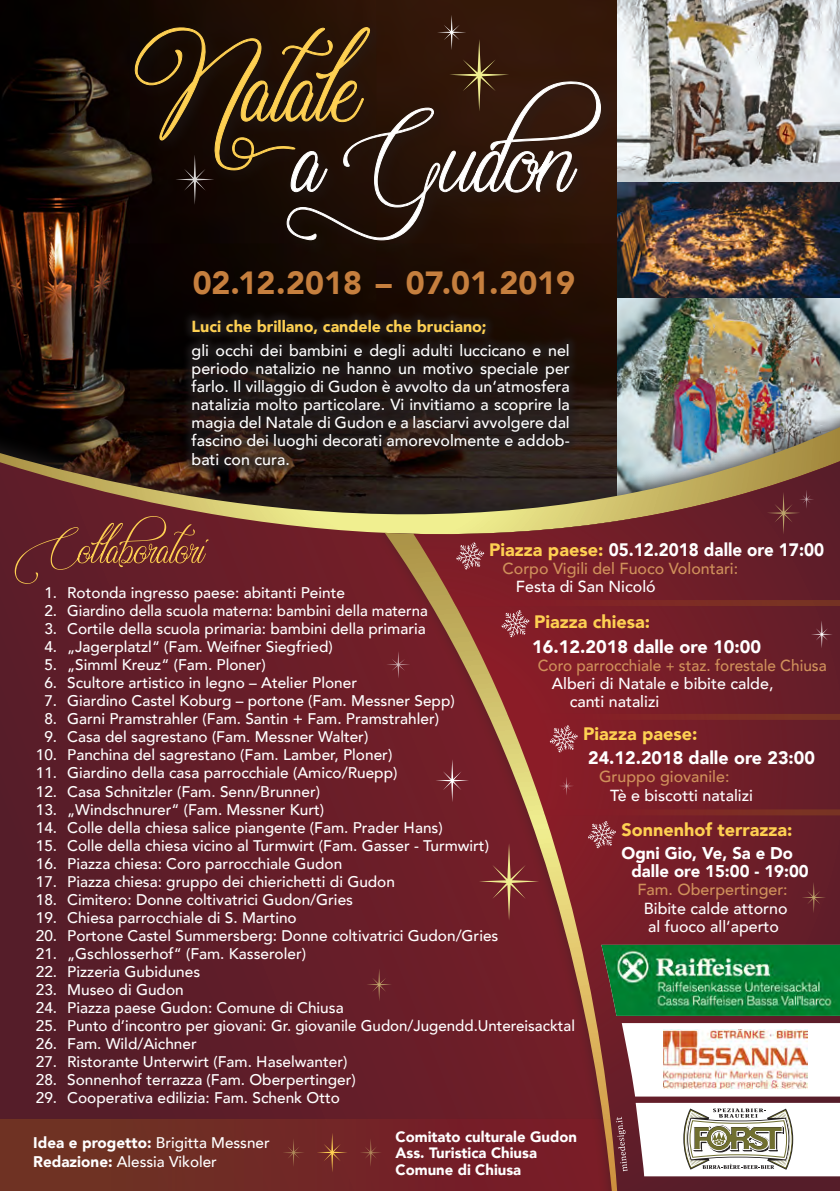
<style>
.page{position:relative;width:840px;height:1191px;background:#fff}
.page>*{position:absolute;margin:0;border:0;box-sizing:border-box;transform-origin:0 0}
.t1{font:900 32px "Avenir";color:#c67f3e}
.t2{font:900 18px "Avenir";color:#fff}
.t3{font:900 18px "Avenir";color:#fed052}
.t4{font:900 18px "Avenir";color:#fff;scale:.94 1}
.t5{font:900 17px "Avenir";color:#fff}
.t6{font:500 16px/18.2px "Avenir";color:#fff;text-align:justify}
.t7{font:500 16px "Avenir";color:#d0915b}
.t8{font:500 16px "Avenir";color:#d0915b;scale:.96 1}
.t9{font:900 16px "Avenir";color:#fed052}
.t10{font:500 15.4px "Avenir";color:#fff}
.t11{font:900 15px "Avenir";color:#fff}
.s1{color:#fed052}
.s2{font-size:14px}
.s3{font-weight:900}
</style>
<div class="page">
<img style="left:0;top:0;width:617px;height:347px">
<img style="left:617px;top:187px;width:222px;height:160px">
<img style="left:617px;top:0;width:222px;height:187px">
<div style="left:0;top:347px;width:839px;height:460px;background:#231f20;opacity:.75"></div>
<img style="left:0;top:427px;width:839px;height:34px">
<div style="left:181px;top:310px;width:398px;height:165px;background:#231f20;opacity:.71"></div>
<svg style="left:437px;top:15px;width:72px;height:58px;background:#3b1f10"></svg>
<div style="left:127px;top:20px;width:258px;height:166px;background:#231f20;opacity:.75"></div>
<div style="left:278px;top:73px;width:338px;height:183px;background:#231f20;opacity:.75"></div>
<svg style="left:286px;top:81px;width:315px;height:160px;background:#443026"></svg>
<svg style="left:135px;top:20px;width:235px;height:185px;background:#3b2913"></svg>
<div style="left:0;top:461px;width:84px;height:658px;background:#571d29"></div>
<div style="left:0;top:1119px;width:84px;height:72px;background:#6f3223"></div>
<div style="left:84px;top:461px;width:654px;height:730px;background:#231f20;opacity:.75"></div>
<div style="left:384px;top:519px;width:29px;height:672px;background:#6e1e28"></div>
<svg style="left:413px;top:461px;width:426px;height:730px;background:#772c2e"></svg>
<div style="left:440px;top:600px;width:399px;height:6px;background:#802826"></div>
<div style="left:498px;top:714px;width:341px;height:6px;background:#822826"></div>
<div style="left:534px;top:809px;width:305px;height:6px;background:#802826"></div>
<svg style="left:456px;top:542px;width:28px;height:27px"></svg>
<svg style="left:501px;top:610px;width:28px;height:27px"></svg>
<svg style="left:587px;top:821px;width:28px;height:27px"></svg>
<svg style="left:549px;top:725px;width:28px;height:27px"></svg>
<svg style="left:615px;top:1116px;width:12px;height:55px"></svg>
<svg style="left:558px;top:776px;width:16px;height:20px"></svg>
<svg style="left:386px;top:651px;width:24px;height:27px"></svg>
<svg style="left:810px;top:620px;width:22px;height:28px"></svg>
<svg style="left:766px;top:489px;width:47px;height:45px;background:#63242d"></svg>
<svg style="left:801px;top:882px;width:24px;height:31px"></svg>
<svg style="left:366px;top:968px;width:26px;height:33px"></svg>
<svg style="left:435px;top:759px;width:34px;height:43px"></svg>
<svg style="left:478px;top:843px;width:61px;height:77px;background:#7a2b2f"></svg>
<img style="left:601px;top:945px;width:238px;height:71px">
<svg style="left:621px;top:1023px;width:218px;height:73px"></svg>
<svg style="left:635px;top:1102px;width:204px;height:74px"></svg>
<img style="left:663px;top:1029px;width:143px;height:59px">
<svg style="left:15px;top:516px;width:194px;height:68px;background:#712e2c"></svg>
<svg style="left:316px;top:1132px;width:31px;height:40px"></svg>
<svg style="left:359px;top:1138px;width:23px;height:29px"></svg>
<svg style="left:282px;top:1138px;width:22px;height:29px"></svg>
<p class="t1" style="left:192px;top:255px;width:384px">02.12.2018 – 07.01.2019</p>
<p class="t9" style="left:191px;top:313px;width:296px">Luci che brillano, candele che bruciano;</p>
<p class="t6" style="left:191px;top:340px;width:379px">gli occhi dei bambini e degli adulti luccicano e nel periodo natalizio ne hanno un motivo speciale per farlo. Il villaggio di Gudon è avvolto da un‘atmosfera natalizia molto particolare. Vi invitiamo a scoprire la magia del Natale di Gudon e a lasciarvi avvolgere dal fascino dei luoghi decorati amorevolmente e addob&shy;bati con cura.</p>
<p class="t4" style="left:489px;top:534px;width:357px"><span class="s1">Piazza paese:</span> 05.12.2018 dalle ore 17:00</p>
<p class="t7" style="left:502px;top:555px;width:237px">Corpo Vigili del Fuoco Volontari:</p>
<p class="t6" style="left:515px;top:577px;width:141px">Festa di San Nicoló</p>
<p class="t10" style="left:44px;top:580px;width:302px">1. Rotonda ingresso paese: abitanti Peinte</p>
<p class="t10" style="left:44px;top:598px;width:385px">2. Giardino della scuola materna: bambini della materna</p>
<p class="t10" style="left:44px;top:616px;width:383px">3. Cortile della scuola primaria: bambini della primaria</p>
<p class="t10" style="left:44px;top:634px;width:290px">4. „Jagerplatzl“ (Fam. Weifner Siegfried)</p>
<p class="t10" style="left:44px;top:652px;width:223px">5. „Simml Kreuz“ (Fam. Ploner)</p>
<p class="t10" style="left:44px;top:670px;width:314px">6. Scultore artistico in legno – Atelier Ploner</p>
<p class="t10" style="left:44px;top:688px;width:411px">7. Giardino Castel Koburg – portone (Fam. Messner Sepp)</p>
<p class="t10" style="left:44px;top:706px;width:396px">8. Garni Pramstrahler (Fam. Santin + Fam. Pramstrahler)</p>
<p class="t10" style="left:44px;top:724px;width:325px">9. Casa del sagrestano (Fam. Messner Walter)</p>
<p class="t10" style="left:36px;top:742px;width:358px">10. Panchina del sagrestano (Fam. Lamber, Ploner)</p>
<p class="t10" style="left:36px;top:760px;width:363px">11. Giardino della casa parrocchiale (Amico/Ruepp)</p>
<p class="t10" style="left:36px;top:778px;width:285px">12. Casa Schnitzler (Fam. Senn/Brunner)</p>
<p class="t10" style="left:36px;top:796px;width:290px">13. „Windschnurer“ (Fam. Messner Kurt)</p>
<p class="t10" style="left:36px;top:814px;width:408px">14. Colle della chiesa salice piangente (Fam. Prader Hans)</p>
<p class="t10" style="left:36px;top:832px;width:454px">15. Colle della chiesa vicino al Turmwirt (Fam. Gasser - Turmwirt)</p>
<p class="t10" style="left:36px;top:850px;width:308px">16. Piazza chiesa: Coro parrocchiale Gudon</p>
<p class="t10" style="left:36px;top:868px;width:360px">17. Piazza chiesa: gruppo dei chierichetti di Gudon</p>
<p class="t10" style="left:36px;top:886px;width:318px">18. Cimitero: Donne coltivatrici Gudon/Gries</p>
<p class="t10" style="left:36px;top:904px;width:262px">19. Chiesa parrocchiale di S. Martino</p>
<p class="t10" style="left:36px;top:922px;width:464px">20. Portone Castel Summersberg: Donne coltivatrici Gudon/Gries</p>
<p class="t10" style="left:36px;top:940px;width:271px">21. „Gschlosserhof“ (Fam. Kasseroler)</p>
<p class="t10" style="left:36px;top:958px;width:166px">22. Pizzeria Gubidunes</p>
<p class="t10" style="left:36px;top:976px;width:149px">23. Museo di Gudon</p>
<p class="t10" style="left:36px;top:994px;width:309px">24. Piazza paese Gudon: Comune di Chiusa</p>
<p class="t10" style="left:36px;top:1012px;width:540px">25. Punto d’incontro per giovani: Gr. giovanile Gudon/Jugendd.Untereisacktal</p>
<p class="t10" style="left:36px;top:1030px;width:162px">26. Fam. Wild/Aichner</p>
<p class="t10" style="left:36px;top:1048px;width:313px">27. Ristorante Unterwirt (Fam. Haselwanter)</p>
<p class="t10" style="left:36px;top:1066px;width:321px">28. Sonnenhof terrazza (Fam. Oberpertinger)</p>
<p class="t10" style="left:36px;top:1084px;width:305px">29. Cooperativa edilizia: Fam. Schenk Otto</p>
<p class="t3" style="left:533px;top:606px;width:118px">Piazza chiesa:</p>
<p class="t2" style="left:532px;top:631px;width:230px">16.12.2018 dalle ore 10:00</p>
<p class="t8" style="left:537px;top:651px;width:302px">Coro parrocchiale <span class="s2">+</span> staz. forestale Chiusa</p>
<p class="t6" style="left:551px;top:673px;width:223px">Alberi di Natale e bibite calde,</p>
<p class="t6" style="left:569px;top:691px;width:91px">canti natalizi</p>
<p class="t3" style="left:583px;top:718px;width:116px">Piazza paese:</p>
<p class="t2" style="left:588px;top:742px;width:228px">24.12.2018 dalle ore 23:00</p>
<p class="t7" style="left:599px;top:763px;width:132px">Gruppo giovanile:</p>
<p class="t6" style="left:610px;top:786px;width:144px">Tè e biscotti natalizi</p>
<p class="t3" style="left:621px;top:814px;width:172px">Sonnenhof terrazza:</p>
<p class="t5" style="left:621px;top:838px;width:173px">Ogni Gio, Ve, Sa e Do</p>
<p class="t5" style="left:631px;top:857px;width:179px">dalle ore 15:00 - 19:00</p>
<p class="t7" style="left:637px;top:876px;width:152px">Fam. Oberpertinger:</p>
<p class="t6" style="left:643px;top:899px;width:145px">Bibite calde attorno</p>
<p class="t6" style="left:647px;top:916px;width:132px">al fuoco all‘aperto</p>
<p class="t10" style="left:33px;top:1129px;width:238px"><span class="s3">Idea e progetto:</span> Brigitta Messner</p>
<p class="t10" style="left:33px;top:1147px;width:185px"><span class="s3">Redazione:</span> Alessia Vikoler</p>
<p class="t11" style="left:395px;top:1124px;width:183px">Comitato culturale Gudon</p>
<p class="t11" style="left:395px;top:1140px;width:143px">Ass. Turistica Chiusa</p>
<p class="t11" style="left:395px;top:1156px;width:127px">Comune di Chiusa</p>
</div>
